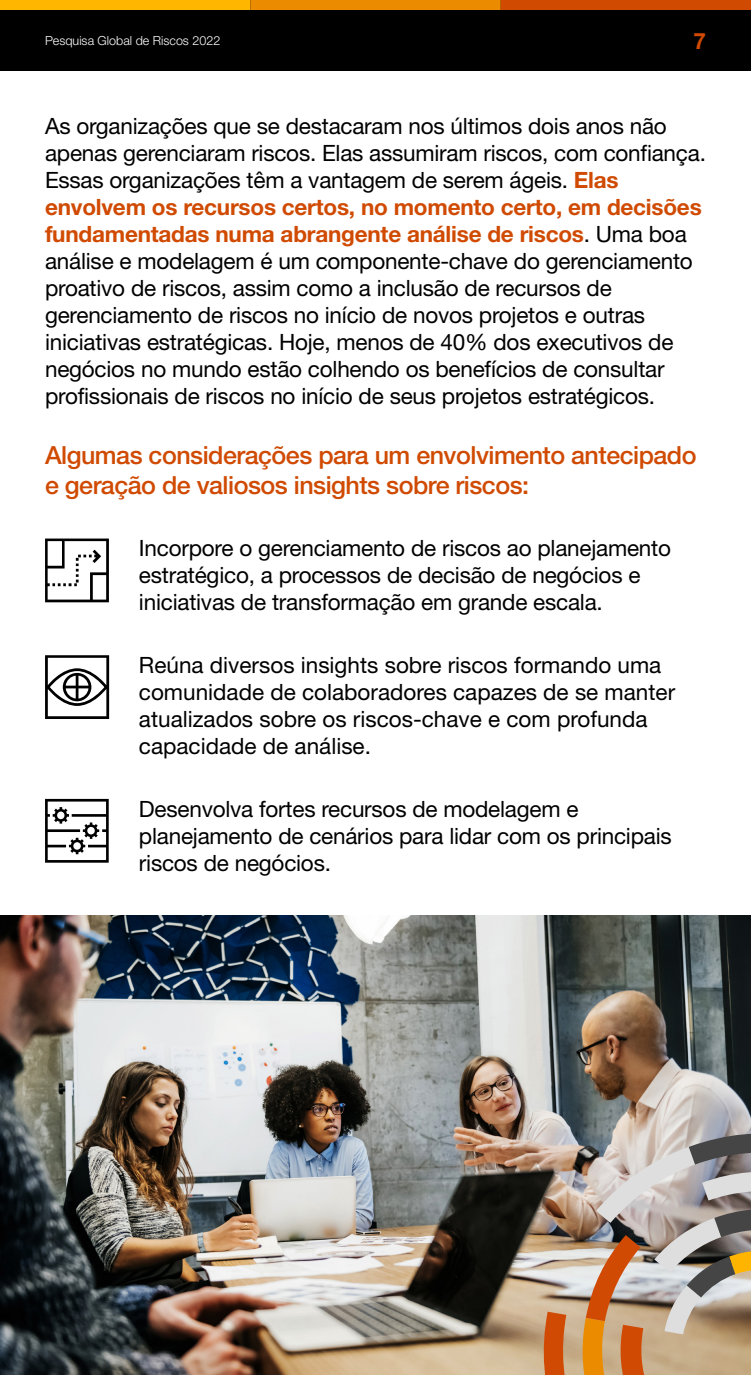
<style>
.page{position:relative;width:751px;height:1375px;background:#fff}
.page>*{position:absolute;margin:0;border:0;box-sizing:border-box;transform-origin:0 0}
.t1{font:500 25px/30px "Helvetica Neue";letter-spacing:-.02em;color:#d04a02}
.t2{font:22.5px/27px "Helvetica Neue";letter-spacing:-.01em;color:#000}
.t3{font:700 22.5px "Helvetica Neue";color:#d04a02}
.t4{font:300 12.5px "Helvetica Neue";color:#fff}
.s1{font-weight:700;color:#d04a02}
</style>
<div class="page">
<img style="left:0;top:916px;width:750px;height:459px">
<img style="left:540px;top:1130px;width:210px;height:245px">
<svg style="left:45px;top:539px;width:64px;height:63px"></svg>
<svg style="left:45px;top:655px;width:64px;height:64px"></svg>
<svg style="left:45px;top:799px;width:64px;height:64px"></svg>
<div style="left:0;top:0;width:750px;height:71px;background:#000"></div>
<div style="left:0;top:0;width:250px;height:10px;background:#ffb600"></div>
<div style="left:500px;top:0;width:250px;height:10px;background:#d04a02"></div>
<div style="left:250px;top:0;width:250px;height:10px;background:#eb8c00"></div>
<p class="t4" style="left:45px;top:33px;width:177px">Pesquisa Global de Riscos 2022</p>
<p class="t3" style="left:692px;top:27px;width:14px">7</p>
<p class="t2" style="left:45px;top:112px;width:662px">As organizações que se destacaram nos últimos dois anos não apenas gerenciaram riscos. Elas assumiram riscos, com confiança.<br>Essas organizações têm a vantagem de serem ágeis. <span class="s1">Elas envolvem os recursos certos, no momento certo, em decisões fundamentadas numa abrangente análise de riscos</span>. Uma boa análise e modelagem é um componente-chave do gerenciamento proativo de riscos, assim como a inclusão de recursos de gerenciamento de riscos no início de novos projetos e outras iniciativas estratégicas. Hoje, menos de 40% dos executivos de negócios no mundo estão colhendo os benefícios de consultar profissionais de riscos no início de seus projetos estratégicos.</p>
<p class="t1" style="left:45px;top:439px;width:652px">Algumas considerações para um envolvimento antecipado e geração de valiosos insights sobre riscos:</p>
<p class="t2" style="left:139px;top:534px;width:533px">Incorpore o gerenciamento de riscos ao planejamento estratégico, a processos de decisão de negócios e iniciativas de transformação em grande escala.</p>
<p class="t2" style="left:139px;top:651px;width:537px">Reúna diversos insights sobre riscos formando uma comunidade de colaboradores capazes de se manter atualizados sobre os riscos-chave e com profunda capacidade de análise.</p>
<p class="t2" style="left:139px;top:795px;width:534px">Desenvolva fortes recursos de modelagem e planejamento de cenários para lidar com os principais riscos de negócios.</p>
</div>
